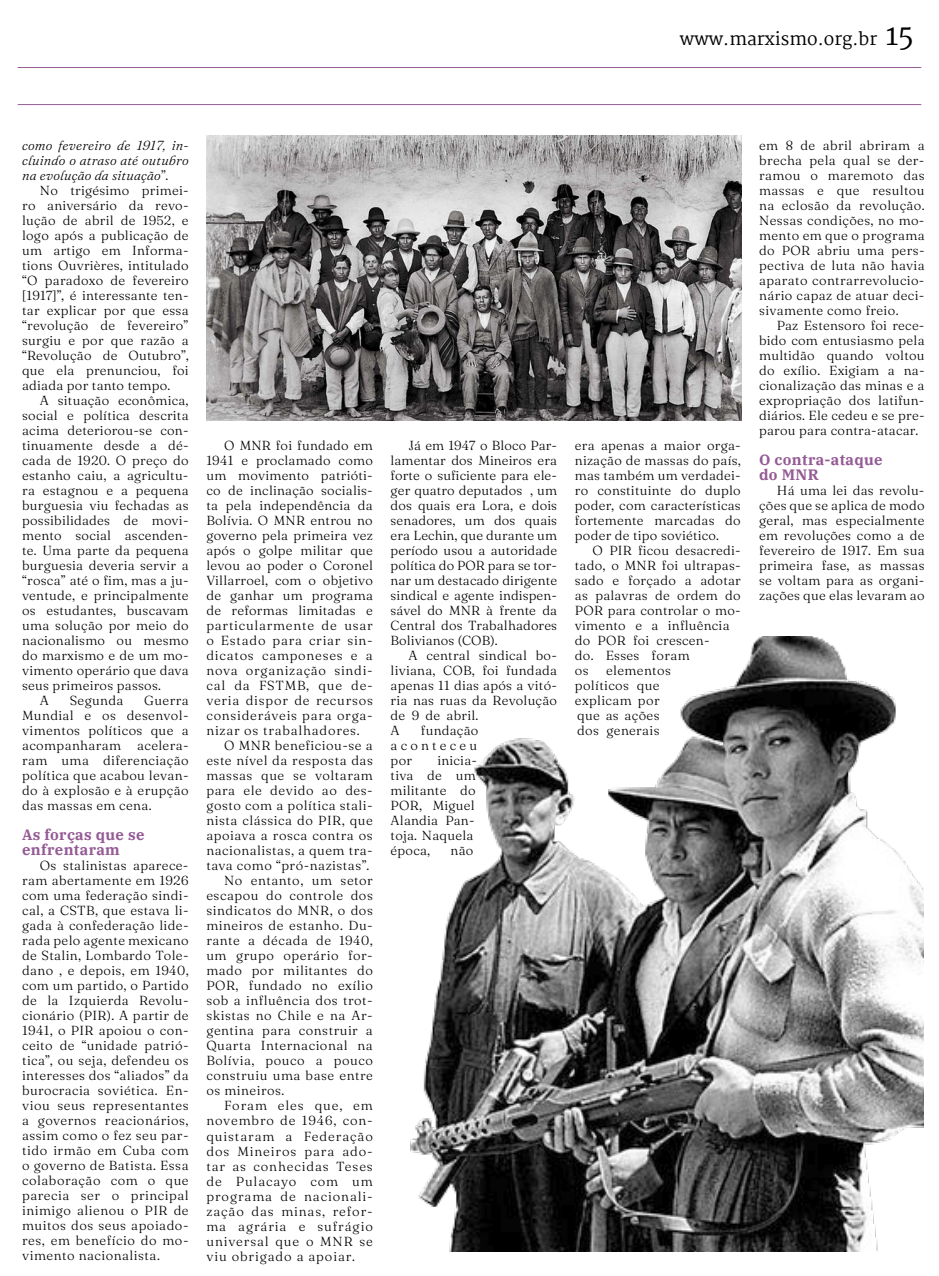
<style>
.page{position:relative;width:939px;height:1276px;background:#fff}
.page>*{position:absolute;margin:0;border:0;box-sizing:border-box;transform-origin:0 0}
.t1{font:17.5px "Martel";color:#000}
.t2{font:700 15px/15px "IBM Plex Serif";letter-spacing:.02em;color:#945b95}
.t3{font:300 13.12px/15px "Fraunces 9 pt";letter-spacing:.02em;color:#000;text-align:justify}
.t4{font:300 13.12px "Fraunces 9 pt";letter-spacing:.04em;color:#000}
.t5{font:300 13.12px "Fraunces 9 pt";letter-spacing:.07em;color:#000}
.t6{font:italic 300 13.12px/15px "Fraunces 9 pt";letter-spacing:.02em;color:#000;text-align:justify}
.s1{font-size:28.75px}
.s2{font-style:normal}
</style>
<div class="page">
<hr style="left:18px;top:67px;width:903px;height:1px;background:#945b95">
<hr style="left:18px;top:104px;width:903px;height:1px;background:#945b95">
<img style="left:206px;top:135px;width:535px;height:285px">
<img style="left:410px;top:636px;width:514px;height:615px">
<h1 class="t1" style="left:680px;top:29px;width:235px">www.marxismo.org.br <span class="s1">15</span></h1>
<p class="t6" style="left:22px;top:137px;width:168px">como fevereiro de 1917, in&shy;cluindo o atraso até outubro na evolução da situação<span class="s2">”.</span></p>
<p class="t3" style="left:22px;top:182px;width:168px;text-indent:18px">No trigésimo primei&shy;ro aniversário da revo&shy;lução de abril de 1952, e logo após a publicação de um artigo em Informa&shy;tions Ouvrières, intitulado “O paradoxo de fevereiro [1917]”, é interessante ten&shy;tar explicar por que essa “revolução de fevereiro” surgiu e por que razão a “Revolução de Outubro”, que ela prenunciou, foi adiada por tanto tempo.</p>
<p class="t3" style="left:40px;top:392px;width:150px">A situação econômica,</p>
<p class="t3" style="left:22px;top:407px;width:168px">social e política descrita</p>
<p class="t3" style="left:22px;top:422px;width:168px">acima deteriorou-se con-</p>
<p class="t3" style="left:22px;top:437px;width:168px">tinuamente desde a dé-</p>
<p class="t3" style="left:22px;top:452px;width:168px">cada de 1920. O preço do</p>
<p class="t3" style="left:22px;top:467px;width:168px">estanho caiu, a agricultu-</p>
<p class="t3" style="left:22px;top:482px;width:168px">ra estagnou e a pequena</p>
<p class="t3" style="left:22px;top:497px;width:168px">burguesia viu fechadas as</p>
<p class="t3" style="left:22px;top:512px;width:168px">possibilidades de movi-</p>
<p class="t3" style="left:22px;top:527px;width:168px">mento social ascenden-</p>
<p class="t3" style="left:22px;top:542px;width:168px">te. Uma parte da pequena</p>
<p class="t3" style="left:22px;top:557px;width:168px">burguesia deveria servir a</p>
<p class="t3" style="left:22px;top:572px;width:168px">“rosca” até o fim, mas a ju-</p>
<p class="t3" style="left:22px;top:587px;width:168px">ventude, e principalmente</p>
<p class="t3" style="left:22px;top:602px;width:168px">os estudantes, buscavam</p>
<p class="t3" style="left:22px;top:617px;width:168px">uma solução por meio do</p>
<p class="t3" style="left:22px;top:632px;width:168px">nacionalismo ou mesmo</p>
<p class="t3" style="left:22px;top:647px;width:168px">do marxismo e de um mo-</p>
<p class="t3" style="left:22px;top:662px;width:168px">vimento operário que dava</p>
<p class="t3" style="left:22px;top:677px;width:140px">seus primeiros passos.</p>
<p class="t3" style="left:40px;top:692px;width:11px">A</p>
<p class="t3" style="left:70px;top:692px;width:55px">Segunda</p>
<p class="t3" style="left:22px;top:692px;width:168px;text-indent:122px">Guerra Mundial e os desenvol&shy;vimentos políticos que a acompanharam acelera&shy;ram uma diferenciação política que acabou levan&shy;do à explosão e à erupção das massas em cena.</p>
<p class="t2" style="left:22px;top:826px;width:124px">As forças que se enfrentaram</p>
<p class="t3" style="left:22px;top:857px;width:168px;text-indent:18px">Os stalinistas aparece&shy;ram abertamente em 1926 com uma federação sindi&shy;cal, a CSTB, que estava li&shy;gada à confederação lide&shy;rada pelo agente mexicano de Stalin, Lombardo Tole&shy;dano , e depois, em 1940, com um partido, o Partido de la Izquierda Revolu&shy;cionário (PIR). A partir de 1941, o PIR apoiou o con&shy;ceito de “unidade patrió&shy;tica”, ou seja, defendeu os interesses dos “aliados” da burocracia soviética. En&shy;viou seus representantes a governos reacionários, assim como o fez seu par&shy;tido irmão em Cuba com o governo de Batista. Essa colaboração com o que parecia ser o principal inimigo alienou o PIR de muitos dos seus apoiado&shy;res, em benefício do mo&shy;vimento nacionalista.</p>
<p class="t3" style="left:206px;top:437px;width:168px;text-indent:18px">O MNR foi fundado em 1941 e proclamado como um movimento patrióti&shy;co de inclinação socialis&shy;ta pela independência da Bolívia. O MNR entrou no governo pela primeira vez após o golpe militar que levou ao poder o Coronel Villarroel, com o objetivo de ganhar um programa de reformas limitadas e particularmente de usar o Estado para criar sin&shy;dicatos camponeses e a nova organização sindi&shy;cal da FSTMB, que de&shy;veria dispor de recursos consideráveis para orga&shy;nizar os trabalhadores.</p>
<p class="t4" style="left:224px;top:735px;width:150px">O MNR beneficiou-se a</p>
<p class="t4" style="left:206px;top:750px;width:168px">este nível da resposta das</p>
<p class="t4" style="left:206px;top:765px;width:168px">massas que se voltaram</p>
<p class="t4" style="left:206px;top:780px;width:168px">para ele devido ao des-</p>
<p class="t4" style="left:206px;top:795px;width:168px">gosto com a política stali-</p>
<p class="t4" style="left:206px;top:810px;width:168px">nista clássica do PIR, que</p>
<p class="t4" style="left:206px;top:825px;width:168px">apoiava a rosca contra os</p>
<p class="t4" style="left:206px;top:840px;width:168px">nacionalistas, a quem tra-</p>
<p class="t4" style="left:206px;top:855px;width:164px">tava como “pró-nazistas”.</p>
<p class="t4" style="left:224px;top:870px;width:150px">No entanto, um setor</p>
<p class="t4" style="left:206px;top:885px;width:168px">escapou do controle dos</p>
<p class="t4" style="left:206px;top:900px;width:168px">sindicatos do MNR, o dos</p>
<p class="t4" style="left:206px;top:915px;width:168px">mineiros de estanho. Du-</p>
<p class="t4" style="left:206px;top:930px;width:168px">rante a década de 1940,</p>
<p class="t4" style="left:206px;top:945px;width:168px">um grupo operário for-</p>
<p class="t4" style="left:206px;top:960px;width:168px">mado por militantes do</p>
<p class="t4" style="left:206px;top:975px;width:168px">POR, fundado no exílio</p>
<p class="t4" style="left:206px;top:990px;width:168px">sob a influência dos trot-</p>
<p class="t4" style="left:206px;top:1005px;width:168px">skistas no Chile e na Ar-</p>
<p class="t4" style="left:206px;top:1020px;width:168px">gentina para construir a</p>
<p class="t4" style="left:206px;top:1035px;width:168px">Quarta Internacional na</p>
<p class="t4" style="left:206px;top:1050px;width:168px">Bolívia, pouco a pouco</p>
<p class="t4" style="left:206px;top:1065px;width:168px">construiu uma base entre</p>
<p class="t4" style="left:206px;top:1080px;width:80px">os mineiros.</p>
<p class="t5" style="left:224px;top:1095px;width:150px">Foram eles que, em</p>
<p class="t5" style="left:206px;top:1110px;width:168px">novembro de 1946, con-</p>
<p class="t5" style="left:206px;top:1125px;width:168px">quistaram a Federação</p>
<p class="t5" style="left:206px;top:1140px;width:168px">dos Mineiros para ado-</p>
<p class="t5" style="left:206px;top:1155px;width:168px">tar as conhecidas Teses</p>
<p class="t5" style="left:206px;top:1170px;width:168px">de Pulacayo com um</p>
<p class="t5" style="left:206px;top:1185px;width:168px">programa de nacionali-</p>
<p class="t5" style="left:206px;top:1200px;width:168px">zação das minas, refor-</p>
<p class="t5" style="left:206px;top:1215px;width:168px">ma agrária e sufrágio</p>
<p class="t5" style="left:206px;top:1230px;width:168px">universal que o MNR se</p>
<p class="t5" style="left:206px;top:1245px;width:150px">viu obrigado a apoiar.</p>
<p class="t3" style="left:391px;top:437px;width:168px;text-indent:18px">Já em 1947 o Bloco Par&shy;lamentar dos Mineiros era forte o suficiente para ele&shy;ger quatro deputados , um dos quais era Lora, e dois senadores, um dos quais era Lechin, que durante um período usou a autoridade política do POR para se tor&shy;nar um destacado dirigente sindical e agente indispen&shy;sável do MNR à frente da Central dos Trabalhadores Bolivianos (COB).</p>
<p class="t3" style="left:391px;top:647px;width:168px;text-align:left;text-indent:18px">A central sindical bo&shy;liviana, COB, foi fundada apenas 11 dias após a vitó&shy;ria nas ruas da Revolução de 9 de abril.<br>A</p>
<p class="t3" style="left:391px;top:722px;width:89px;text-indent:30px">fundação aconteceu por</p>
<p class="t3" style="left:391px;top:752px;width:88px;text-align:left;text-indent:47px">inicia&shy;tiva de um militante do<br>POR, Miguel<br>Alandia Pan&shy;toja. Naquela época,</p>
<p class="t3" style="left:451px;top:842px;width:24px">não</p>
<p class="t3" style="left:575px;top:437px;width:167px">era apenas a maior orga&shy;nização de massas do país, mas também um verdadei&shy;ro constituinte do duplo poder, com características fortemente marcadas do poder de tipo soviético.</p>
<p class="t3" style="left:575px;top:542px;width:167px;text-align:left;text-indent:18px">O PIR ficou desacredi&shy;tado, o MNR foi ultrapas&shy;sado e forçado a adotar as palavras de ordem do<br>POR para controlar o mo&shy;vimento e a influência do POR foi crescen-<br>do. Esses foram<br>os</p>
<p class="t3" style="left:575px;top:662px;width:97px;text-align:left;text-indent:31px">elementos políticos que explicam por que as ações dos generais</p>
<p class="t3" style="left:759px;top:137px;width:167px">em 8 de abril abriram a brecha pela qual se der&shy;ramou o maremoto das massas e que resultou na eclosão da revolução.<br>Nessas condições, no mo&shy;mento em que o programa do POR abriu uma pers&shy;pectiva de luta não havia aparato contrarrevolucio&shy;nário capaz de atuar deci&shy;sivamente como freio.</p>
<p class="t3" style="left:759px;top:317px;width:167px;text-indent:18px">Paz Estensoro foi rece&shy;bido com entusiasmo pela multidão quando voltou do exílio. Exigiam a na&shy;cionalização das minas e a expropriação dos latifun&shy;diários. Ele cedeu e se pre&shy;parou para contra-atacar.</p>
<p class="t2" style="left:759px;top:451px;width:125px">O contra-ataque do MNR</p>
<p class="t3" style="left:759px;top:482px;width:167px;text-indent:18px">Há uma lei das revolu&shy;ções que se aplica de modo geral, mas especialmente em revoluções como a de fevereiro de 1917. Em sua primeira fase, as massas se voltam para as organi&shy;zações que elas levaram ao</p>
</div>
